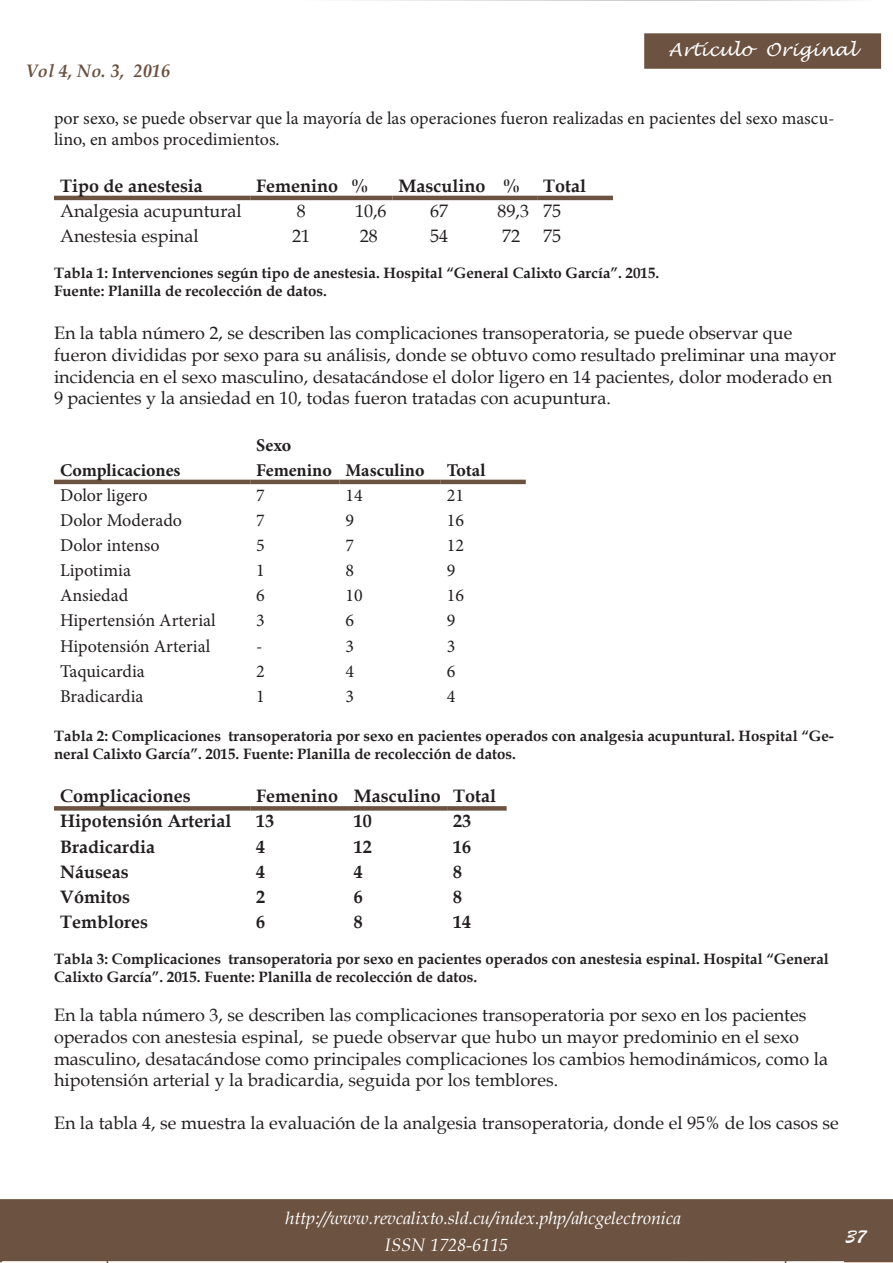
<style>
.page{position:relative;width:893px;height:1263px;background:#fff}
.page>*{position:absolute;margin:0;border:0;box-sizing:border-box;transform-origin:0 0}
.t1{font:21px "Brush Script";color:#fff}
.t2{font:18px/21.6px "Book Antiqua";color:#231f20}
.t3{font:18px/21.6px "Minion Pro";color:#231f20}
.t4{font:700 18px "Book Antiqua";color:#231f20}
.t5{font:italic 18px/27px "Book Antiqua";letter-spacing:-.005em;color:#fff}
.t6{font:700 18px "Minion Pro";color:#231f20}
.t7{font:italic 18px "Lucida Handwriting";letter-spacing:.01em;color:#fff}
.t8{font:italic 700 18px "Book Antiqua";letter-spacing:.01em;color:#6c5240}
.t9{font:700 15px/18px "Book Antiqua";color:#231f20}
</style>
<div class="page">
<div style="left:0;top:1199px;width:893px;height:62px;background:#6c5240;border:2px solid #6c5240"></div>
<svg style="left:107px;top:1258px;width:679px;height:5px"></svg>
<svg style="left:0;top:1199px;width:7px;height:63px"></svg>
<div style="left:644px;top:33px;width:237px;height:36px;background:#6c5240;border:2px solid #6c5240"></div>
<hr style="left:54px;top:196px;width:196px;height:4px;background:#6c5240">
<hr style="left:250px;top:196px;width:143px;height:4px;background:#6c5240">
<hr style="left:393px;top:196px;width:144px;height:4px;background:#6c5240">
<hr style="left:537px;top:196px;width:76px;height:4px;background:#6c5240">
<hr style="left:54px;top:480px;width:196px;height:4px;background:#6c5240">
<hr style="left:250px;top:480px;width:89px;height:4px;background:#6c5240">
<hr style="left:339px;top:480px;width:102px;height:4px;background:#6c5240">
<hr style="left:441px;top:480px;width:85px;height:4px;background:#6c5240">
<div style="left:54px;top:806px;width:196px;height:5px;background:#6c5240"></div>
<div style="left:250px;top:806px;width:98px;height:5px;background:#6c5240"></div>
<div style="left:348px;top:806px;width:99px;height:5px;background:#6c5240"></div>
<div style="left:447px;top:806px;width:60px;height:5px;background:#6c5240"></div>
<svg style="left:844px;top:1229px;width:49px;height:33px"></svg>
<p class="t8" style="left:26px;top:58px;width:146px">Vol 4, No. 3, 2016</p>
<p class="t7" style="left:668px;top:38px;width:189px">Artículo Original</p>
<p class="t3" style="left:54px;top:107px;width:782px">por sexo, se puede observar que la mayoría de las operaciones fueron realizadas en pacientes del sexo mascu&shy;lino, en ambos procedimientos.</p>
<p class="t4" style="left:60px;top:174px;width:144px">Tipo de anestesia</p>
<p class="t4" style="left:256px;top:174px;width:113px">Femenino %</p>
<p class="t4" style="left:399px;top:174px;width:122px">Masculino %</p>
<p class="t4" style="left:543px;top:174px;width:45px">Total</p>
<p class="t2" style="left:60px;top:200px;width:183px">Analgesia acupuntural</p>
<p class="t2" style="left:297px;top:200px;width:10px">8</p>
<p class="t2" style="left:355px;top:200px;width:33px">10,6</p>
<p class="t2" style="left:430px;top:200px;width:19px">67</p>
<p class="t2" style="left:498px;top:200px;width:33px">89,3</p>
<p class="t2" style="left:543px;top:200px;width:19px">75</p>
<p class="t2" style="left:60px;top:225px;width:140px">Anestesia espinal</p>
<p class="t2" style="left:292px;top:225px;width:19px">21</p>
<p class="t2" style="left:360px;top:225px;width:19px">28</p>
<p class="t2" style="left:430px;top:225px;width:19px">54</p>
<p class="t2" style="left:502px;top:225px;width:19px">72</p>
<p class="t2" style="left:543px;top:225px;width:19px">75</p>
<p class="t9" style="left:54px;top:264px;width:607px">Tabla 1: Intervenciones según tipo de anestesia. Hospital “General Calixto García”. 2015.</p>
<p class="t9" style="left:54px;top:282px;width:274px">Fuente: Planilla de recolección de datos.</p>
<p class="t2" style="left:54px;top:322px;width:784px">En la tabla número 2, se describen las complicaciones transoperatoria, se puede observar que fueron divididas por sexo para su análisis, donde se obtuvo como resultado preliminar una mayor incidencia en el sexo masculino, desatacándose el dolor ligero en 14 pacientes, dolor moderado en 9 pacientes y la ansiedad en 10, todas fueron tratadas con acupuntura.</p>
<p class="t6" style="left:256px;top:432px;width:37px">Sexo</p>
<p class="t6" style="left:60px;top:457px;width:122px">Complicaciones</p>
<p class="t6" style="left:256px;top:457px;width:77px">Femenino</p>
<p class="t6" style="left:345px;top:457px;width:81px">Masculino</p>
<p class="t6" style="left:447px;top:457px;width:40px">Total</p>
<p class="t3" style="left:60px;top:484px;width:89px">Dolor ligero</p>
<p class="t3" style="left:256px;top:484px;width:10px">7</p>
<p class="t3" style="left:345px;top:484px;width:19px">14</p>
<p class="t3" style="left:447px;top:484px;width:19px">21</p>
<p class="t3" style="left:60px;top:510px;width:124px">Dolor Moderado</p>
<p class="t3" style="left:256px;top:510px;width:10px">7</p>
<p class="t3" style="left:345px;top:510px;width:10px">9</p>
<p class="t3" style="left:447px;top:510px;width:19px">16</p>
<p class="t3" style="left:60px;top:535px;width:101px">Dolor intenso</p>
<p class="t3" style="left:256px;top:535px;width:10px">5</p>
<p class="t3" style="left:345px;top:535px;width:10px">7</p>
<p class="t3" style="left:447px;top:535px;width:19px">12</p>
<p class="t3" style="left:60px;top:560px;width:72px">Lipotimia</p>
<p class="t3" style="left:256px;top:560px;width:10px">1</p>
<p class="t3" style="left:345px;top:560px;width:10px">8</p>
<p class="t3" style="left:447px;top:560px;width:10px">9</p>
<p class="t3" style="left:60px;top:585px;width:70px">Ansiedad</p>
<p class="t3" style="left:256px;top:585px;width:10px">6</p>
<p class="t3" style="left:345px;top:585px;width:19px">10</p>
<p class="t3" style="left:447px;top:585px;width:19px">16</p>
<p class="t3" style="left:60px;top:610px;width:157px">Hipertensión Arterial</p>
<p class="t3" style="left:256px;top:610px;width:10px">3</p>
<p class="t3" style="left:345px;top:610px;width:10px">6</p>
<p class="t3" style="left:447px;top:610px;width:10px">9</p>
<p class="t3" style="left:60px;top:635px;width:152px">Hipotensión Arterial</p>
<p class="t3" style="left:256px;top:635px;width:8px">-</p>
<p class="t3" style="left:345px;top:635px;width:10px">3</p>
<p class="t3" style="left:447px;top:635px;width:10px">3</p>
<p class="t3" style="left:60px;top:660px;width:86px">Taquicardia</p>
<p class="t3" style="left:256px;top:660px;width:10px">2</p>
<p class="t3" style="left:345px;top:660px;width:10px">4</p>
<p class="t3" style="left:447px;top:660px;width:10px">6</p>
<p class="t3" style="left:60px;top:685px;width:85px">Bradicardia</p>
<p class="t3" style="left:256px;top:685px;width:10px">1</p>
<p class="t3" style="left:345px;top:685px;width:10px">3</p>
<p class="t3" style="left:447px;top:685px;width:10px">4</p>
<p class="t9" style="left:54px;top:727px;width:781px">Tabla 2: Complicaciones transoperatoria por sexo en pacientes operados con analgesia acupuntural. Hospital “Ge&shy;neral Calixto García”. 2015. Fuente: Planilla de recolección de datos.</p>
<p class="t4" style="left:60px;top:784px;width:132px">Complicaciones</p>
<p class="t4" style="left:256px;top:784px;width:84px">Femenino</p>
<p class="t4" style="left:354px;top:784px;width:88px">Masculino</p>
<p class="t4" style="left:453px;top:784px;width:45px">Total</p>
<p class="t4" style="left:60px;top:809px;width:173px">Hipotensión Arterial</p>
<p class="t4" style="left:256px;top:809px;width:19px">13</p>
<p class="t4" style="left:354px;top:809px;width:19px">10</p>
<p class="t4" style="left:453px;top:809px;width:19px">23</p>
<p class="t4" style="left:60px;top:834px;width:96px">Bradicardia</p>
<p class="t4" style="left:256px;top:834px;width:10px">4</p>
<p class="t4" style="left:354px;top:834px;width:19px">12</p>
<p class="t4" style="left:453px;top:834px;width:19px">16</p>
<p class="t4" style="left:60px;top:859px;width:70px">Náuseas</p>
<p class="t4" style="left:256px;top:859px;width:10px">4</p>
<p class="t4" style="left:354px;top:859px;width:10px">4</p>
<p class="t4" style="left:453px;top:859px;width:10px">8</p>
<p class="t4" style="left:60px;top:884px;width:72px">Vómitos</p>
<p class="t4" style="left:256px;top:884px;width:10px">2</p>
<p class="t4" style="left:354px;top:884px;width:10px">6</p>
<p class="t4" style="left:453px;top:884px;width:10px">8</p>
<p class="t4" style="left:60px;top:909px;width:90px">Temblores</p>
<p class="t4" style="left:256px;top:909px;width:10px">6</p>
<p class="t4" style="left:354px;top:909px;width:10px">8</p>
<p class="t4" style="left:453px;top:909px;width:19px">14</p>
<p class="t9" style="left:54px;top:950px;width:776px">Tabla 3: Complicaciones transoperatoria por sexo en pacientes operados con anestesia espinal. Hospital “General<br>Calixto García”. 2015. Fuente: Planilla de recolección de datos.</p>
<p class="t2" style="left:54px;top:1004px;width:775px">En la tabla número 3, se describen las complicaciones transoperatoria por sexo en los pacientes operados con anestesia espinal, se puede observar que hubo un mayor predominio en el sexo masculino, desatacándose como principales complicaciones los cambios hemodinámicos, como la hipotensión arterial y la bradicardia, seguida por los temblores.</p>
<p class="t2" style="left:54px;top:1112px;width:786px">En la tabla 4, se muestra la evaluación de la analgesia transoperatoria, donde el 95% de los casos se</p>
<p class="t5" style="left:385px;top:1204px;width:298px;text-indent:-99px">http://www.revcalixto.sld.cu/index.php/ahcgelectronica<br>ISSN 1728-6115</p>
<p class="t1" style="left:846px;top:1224px;width:22px">37</p>
<p class="t1" style="left:846px;top:1225px;width:14px">#</p>
</div>
